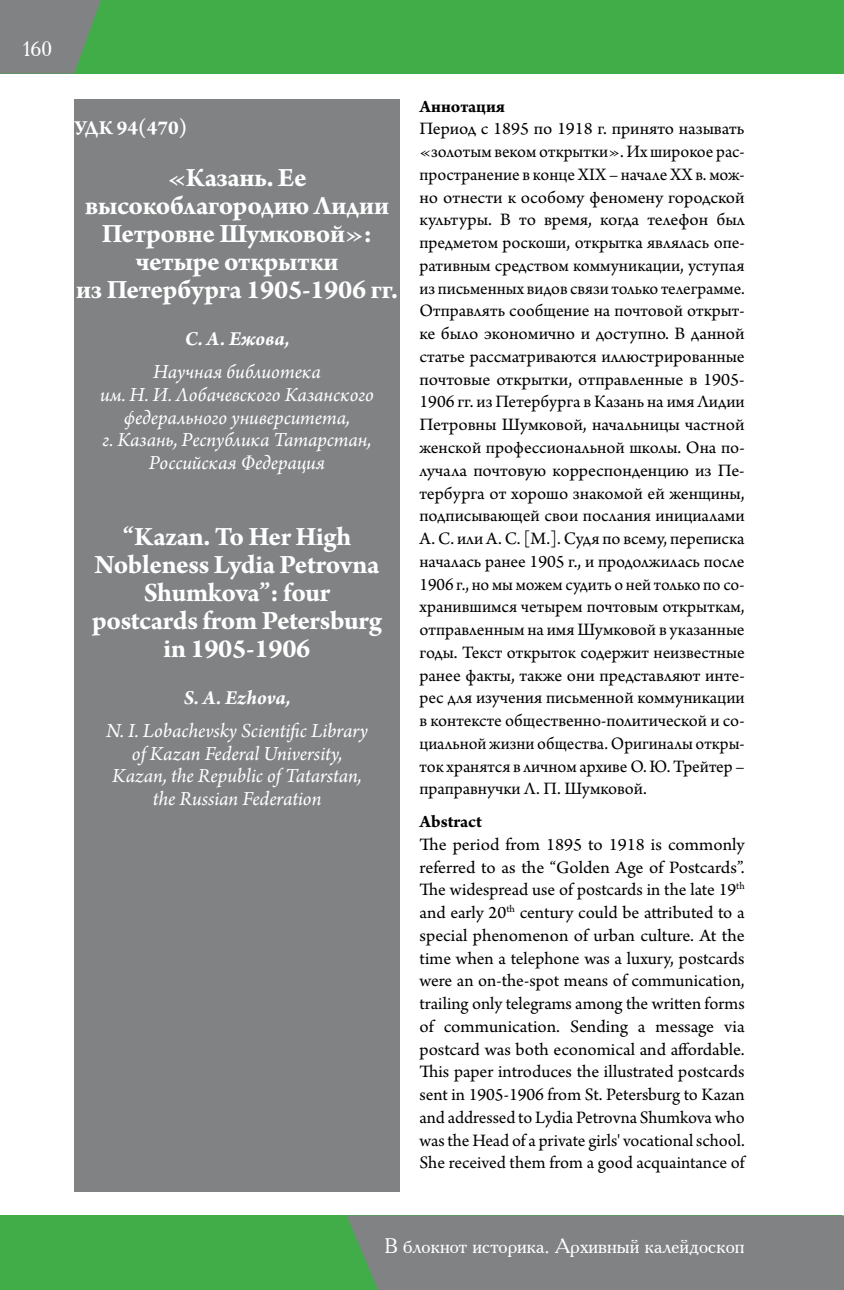
<style>
.page{position:relative;width:844px;height:1290px;background:#fff}
.page>*{position:absolute;margin:0;border:0;box-sizing:border-box;transform-origin:0 0}
.t1{font:700 28px/28px "Arno Pro";letter-spacing:-.01em;color:#fff;text-align:center}
.t2{font:italic 21px/22.8px "Arno Pro";letter-spacing:-.005em;color:#fff;text-align:center}
.t3{font:21px "Academy ACTT";color:#fff}
.t4{font:italic 700 21px "Arno Pro";color:#fff}
.t5{font:700 21px "Arno Pro";color:#fff}
.t6{font:18.38px/22.8px "Arno Pro";color:#000;text-align:justify}
.t7{font:700 18.38px "Arno Pro";color:#000}
</style>
<div class="page">
<div style="left:0;top:0;width:843px;height:74px;background:#40ad49"></div>
<svg style="left:0;top:0;width:101px;height:74px;background:#77877c"></svg>
<div style="left:0;top:1215px;width:841px;height:75px;background:#40ad49"></div>
<div style="left:347px;top:1215px;width:496px;height:75px;background:#808284"></div>
<div style="left:74px;top:99px;width:325px;height:1092px;background:#808284"></div>
<p class="t3" style="left:22px;top:36px;width:31px">160</p>
<p class="t5" style="left:74px;top:116px;width:114px">УДК 94(470)</p>
<h1 class="t1" style="left:76px;top:165px;width:323px">«Казань. Ее высокоблагородию Лидии<br>Петровне Шумковой»: четыре открытки<br>из Петербурга 1905-1906 гг.</h1>
<p class="t4" style="left:185px;top:327px;width:106px">С. А. Ежова,</p>
<p class="t2" style="left:100px;top:361px;width:275px">Научная библиотека<br>им. Н. И. Лобачевского Казанского федерального университета,<br>г. Казань, Республика Татарстан,<br>Российская Федерация</p>
<h1 class="t1" style="left:92px;top:524px;width:291px">“Kazan. To Her High<br>Nobleness Lydia Petrovna<br>Shumkova”: four postcards from Petersburg in 1905-1906</h1>
<p class="t4" style="left:184px;top:685px;width:108px">S. A. Ezhova,</p>
<p class="t2" style="left:106px;top:720px;width:263px">N. I. Lobachevsky Scientific Library of Kazan Federal Universitу,<br>Kazan, the Republic of Tatarstan, the Russian Federation</p>
<p class="t7" style="left:419px;top:96px;width:87px">Аннотация</p>
<p class="t6" style="left:419px;top:118px;width:326px">Период с 1895 по 1918 г. принято называть «золотым веком открытки». Их широкое рас&shy;пространение в конце XIX – начале XX в. мож&shy;но отнести к особому феномену городской культуры. В то время, когда телефон был предметом роскоши, открытка являлась опе&shy;ративным средством коммуникации, уступая из письменных видов связи только телеграмме.<br>Отправлять сообщение на почтовой открыт&shy;ке было экономично и доступно. В данной статье рассматриваются иллюстрированные почтовые открытки, отправленные в 1905- 1906 гг. из Петербурга в Казань на имя Лидии Петровны Шумковой, начальницы частной женской профессиональной школы. Она по&shy;лучала почтовую корреспонденцию из Пе&shy;тербурга от хорошо знакомой ей женщины, подписывающей свои послания инициалами А. С. или А. С. [М.]. Судя по всему, переписка началась ранее 1905 г., и продолжилась после 1906 г., но мы можем судить о ней только по со&shy;хранившимся четырем почтовым открыткам, отправленным на имя Шумковой в указанные годы. Текст открыток содержит неизвестные ранее факты, также они представляют инте&shy;рес для изучения письменной коммуникации в контексте общественно-политической и со&shy;циальной жизни общества. Оригиналы откры&shy;ток хранятся в личном архиве О. Ю. Трейтер – праправнучки Л. П. Шумковой.</p>
<p class="t7" style="left:419px;top:811px;width:64px">Abstract</p>
<p class="t6" style="left:419px;top:834px;width:326px">The period from 1895 to 1918 is commonly referred to as the “Golden Age of Postcards”.<br>The widespread use of postcards in the late 19<sup>th </sup>and early 20<sup>th</sup> century could be attributed to a special phenomenon of urban culture. At the time when a telephone was a luxury, postcards were an on-the-spot means of communication, trailing only telegrams among the written forms of communication. Sending a message via postcard was both economical and affordable.<br>This paper introduces the illustrated postcards sent in 1905-1906 from St. Petersburg to Kazan and addressed to Lydia Petrovna Shumkova who was the Head of a private girls' vocational school.<br>She received them from a good acquaintance of</p>
<p class="t3" style="left:384px;top:1233px;width:362px">В блокнот историка. Архивный калейдоскоп</p>
</div>
